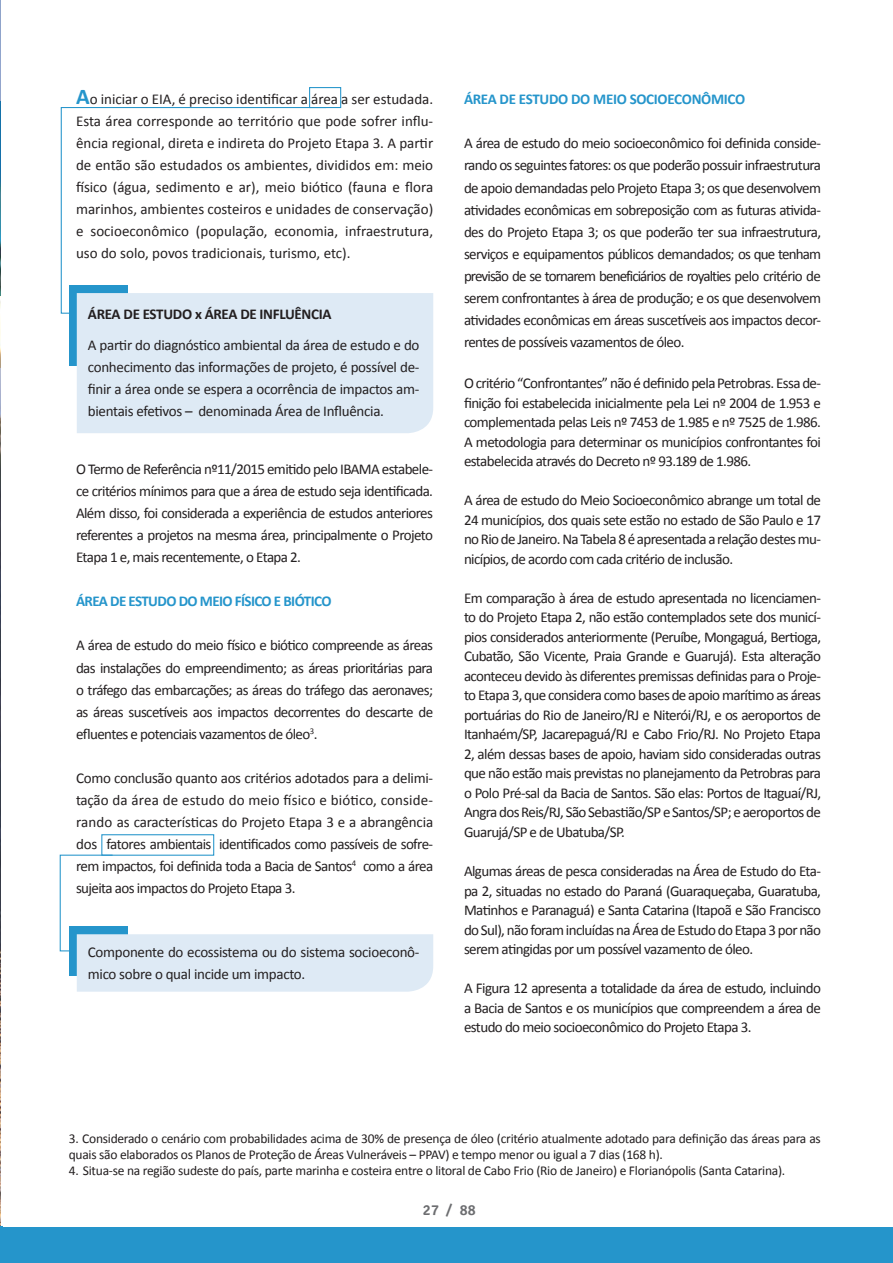
<style>
.page{position:relative;width:893px;height:1263px;background:#fff}
.page>*{position:absolute;margin:0;border:0;box-sizing:border-box;transform-origin:0 0}
.t1{font:15px/22px "Calibri";letter-spacing:-.04em;color:#231f20;text-align:justify}
.t2{font:15px/22px "Calibri";letter-spacing:-.02em;color:#231f20}
.t3{font:700 15px "Calibri";letter-spacing:-.035em;color:#2595cb}
.t4{font:700 15px "Calibri";letter-spacing:-.02em;color:#231f20}
.t5{font:600 15px "Signika";color:#6c6d70}
.t6{font:13.5px/16.2px "Calibri";letter-spacing:-.02em;color:#231f20}
.s1{font-weight:700;font-size:22.5px;color:#2595cb}
</style>
<div class="page">
<img style="left:0;top:0;width:1px;height:1227px">
<img style="left:0;top:102px;width:1px;height:193px">
<hr style="left:0;top:1227px;width:3px;height:36px;background:#2595cb">
<svg style="left:60px;top:107px;width:267px;height:207px"></svg>
<div style="left:309px;top:87px;width:32px;height:21px;border:1px solid #2595cb"></div>
<div style="left:101px;top:834px;width:113px;height:22px;border:1px solid #2595cb"></div>
<div style="left:69px;top:285px;width:58px;height:81px;background:#2595cb"></div>
<div style="left:77px;top:293px;width:356px;height:140px;background:#deeaf5"></div>
<svg style="left:59px;top:854px;width:374px;height:138px"></svg>
<div style="left:1px;top:1227px;width:892px;height:36px;background:#2595cb"></div>
<p class="t1" style="left:76px;top:88px;width:359px"><span class="s1">A</span>o iniciar o EIA, é preciso identificar a área a ser estudada.<br>Esta área corresponde ao território que pode sofrer influ&shy;ência regional, direta e indireta do Projeto Etapa 3. A partir de então são estudados os ambientes, divididos em: meio físico (água, sedimento e ar), meio biótico (fauna e flora marinhos, ambientes costeiros e unidades de conservação) e socioeconômico (população, economia, infraestrutura, uso do solo, povos tradicionais, turismo, etc).</p>
<p class="t4" style="left:88px;top:305px;width:245px">ÁREA DE ESTUDO x ÁREA DE INFLUêNCIA</p>
<p class="t1" style="left:88px;top:334px;width:333px">A partir do diagnóstico ambiental da área de estudo e do conhecimento das informações de projeto, é possível de&shy;finir a área onde se espera a ocorrência de impactos am&shy;bientais efetivos – denominada Área de Influência.</p>
<p class="t1" style="left:76px;top:458px;width:359px">O Termo de Referência nº11/2015 emitido pelo IBAMA estabele&shy;ce critérios mínimos para que a área de estudo seja identificada.<br>Além disso, foi considerada a experiência de estudos anteriores referentes a projetos na mesma área, principalmente o Projeto Etapa 1 e, mais recentemente, o Etapa 2.</p>
<p class="t3" style="left:76px;top:592px;width:257px">ÁREA DE ESTUDO DO MEIO FÍSICO E BIÓTICO</p>
<p class="t1" style="left:76px;top:634px;width:359px">A área de estudo do meio físico e biótico compreende as áreas das instalações do empreendimento; as áreas prioritárias para o tráfego das embarcações; as áreas do tráfego das aeronaves; as áreas suscetíveis aos impactos decorrentes do descarte de efluentes e potenciais vazamentos de óleo<sup>3</sup>.</p>
<p class="t1" style="left:76px;top:767px;width:359px">Como conclusão quanto aos critérios adotados para a delimi&shy;tação da área de estudo do meio físico e biótico, conside&shy;rando as características do Projeto Etapa 3 e a abrangência dos fatores ambientais identificados como passíveis de sofre&shy;rem impactos, foi definida toda a Bacia de Santos<sup>4</sup> como a área sujeita aos impactos do Projeto Etapa 3.</p>
<p class="t2" style="left:88px;top:941px;width:333px">Componente do ecossistema ou do sistema socioeconô&shy;mico sobre o qual incide um impacto.</p>
<p class="t3" style="left:464px;top:90px;width:283px">ÁREA DE ESTUDO DO MEIO SOCIOECONôMICO</p>
<p class="t1" style="left:464px;top:132px;width:359px">A área de estudo do meio socioeconômico foi definida conside&shy;rando os seguintes fatores: os que poderão possuir infraestrutura de apoio demandadas pelo Projeto Etapa 3; os que desenvolvem atividades econômicas em sobreposição com as futuras ativida&shy;des do Projeto Etapa 3; os que poderão ter sua infraestrutura, serviços e equipamentos públicos demandados; os que tenham previsão de se tornarem beneficiários de royalties pelo critério de serem confrontantes à área de produção; e os que desenvolvem atividades econômicas em áreas suscetíveis aos impactos decor&shy;rentes de possíveis vazamentos de óleo.</p>
<p class="t1" style="left:464px;top:374px;width:359px;line-height:19.5px">O critério “Confrontantes” não é definido pela Petrobras. Essa de&shy;finição foi estabelecida inicialmente pela Lei nº 2004 de 1.953 e complementada pelas Leis nº 7453 de 1.985 e nº 7525 de 1.986.<br>A metodologia para determinar os municípios confrontantes foi estabelecida através do Decreto nº 93.189 de 1.986.</p>
<p class="t1" style="left:464px;top:491px;width:359px;line-height:19.5px">A área de estudo do Meio Socioeconômico abrange um total de 24 municípios, dos quais sete estão no estado de São Paulo e 17 no Rio de Janeiro. Na Tabela 8 é apresentada a relação destes mu&shy;nicípios, de acordo com cada critério de inclusão.</p>
<p class="t1" style="left:464px;top:588px;width:359px;line-height:19.5px">Em comparação à área de estudo apresentada no licenciamen&shy;to do Projeto Etapa 2, não estão contemplados sete dos municí&shy;pios considerados anteriormente (Peruíbe, Mongaguá, Bertioga, Cubatão, São Vicente, Praia Grande e Guarujá). Esta alteração aconteceu devido às diferentes premissas definidas para o Proje&shy;to Etapa 3, que considera como bases de apoio marítimo as áreas portuárias do Rio de Janeiro/RJ e Niterói/RJ, e os aeroportos de Itanhaém/SP, Jacarepaguá/RJ e Cabo Frio/RJ. No Projeto Etapa 2, além dessas bases de apoio, haviam sido consideradas outras que não estão mais previstas no planejamento da Petrobras para o Polo Pré-sal da Bacia de Santos. São elas: Portos de Itaguaí/RJ, Angra dos Reis/RJ, São Sebastião/SP e Santos/SP; e aeroportos de Guarujá/SP e de Ubatuba/SP.</p>
<p class="t1" style="left:464px;top:861px;width:359px;line-height:19.5px">Algumas áreas de pesca consideradas na Área de Estudo do Eta&shy;pa 2, situadas no estado do Paraná (Guaraqueçaba, Guaratuba, Matinhos e Paranaguá) e Santa Catarina (Itapoã e São Francisco do Sul), não foram incluídas na Área de Estudo do Etapa 3 por não serem atingidas por um possível vazamento de óleo.</p>
<p class="t1" style="left:464px;top:978px;width:358px;line-height:19.5px">A Figura 12 apresenta a totalidade da área de estudo, incluindo a Bacia de Santos e os municípios que compreendem a área de estudo do meio socioeconômico do Projeto Etapa 3.</p>
<p class="t6" style="left:69px;top:1130px;width:754px">3. Considerado o cenário com probabilidades acima de 30% de presença de óleo (critério atualmente adotado para definição das áreas para as quais são elaborados os Planos de Proteção de Áreas Vulneráveis – PPAV) e tempo menor ou igual a 7 dias (168 h).</p>
<p class="t6" style="left:69px;top:1163px;width:718px">4. Situa-se na região sudeste do país, parte marinha e costeira entre o litoral de Cabo Frio (Rio de Janeiro) e Florianópolis (Santa Catarina).</p>
<p class="t5" style="left:423px;top:1201px;width:31px">27 /</p>
<p class="t5" style="left:460px;top:1201px;width:18px">88</p>
</div>
